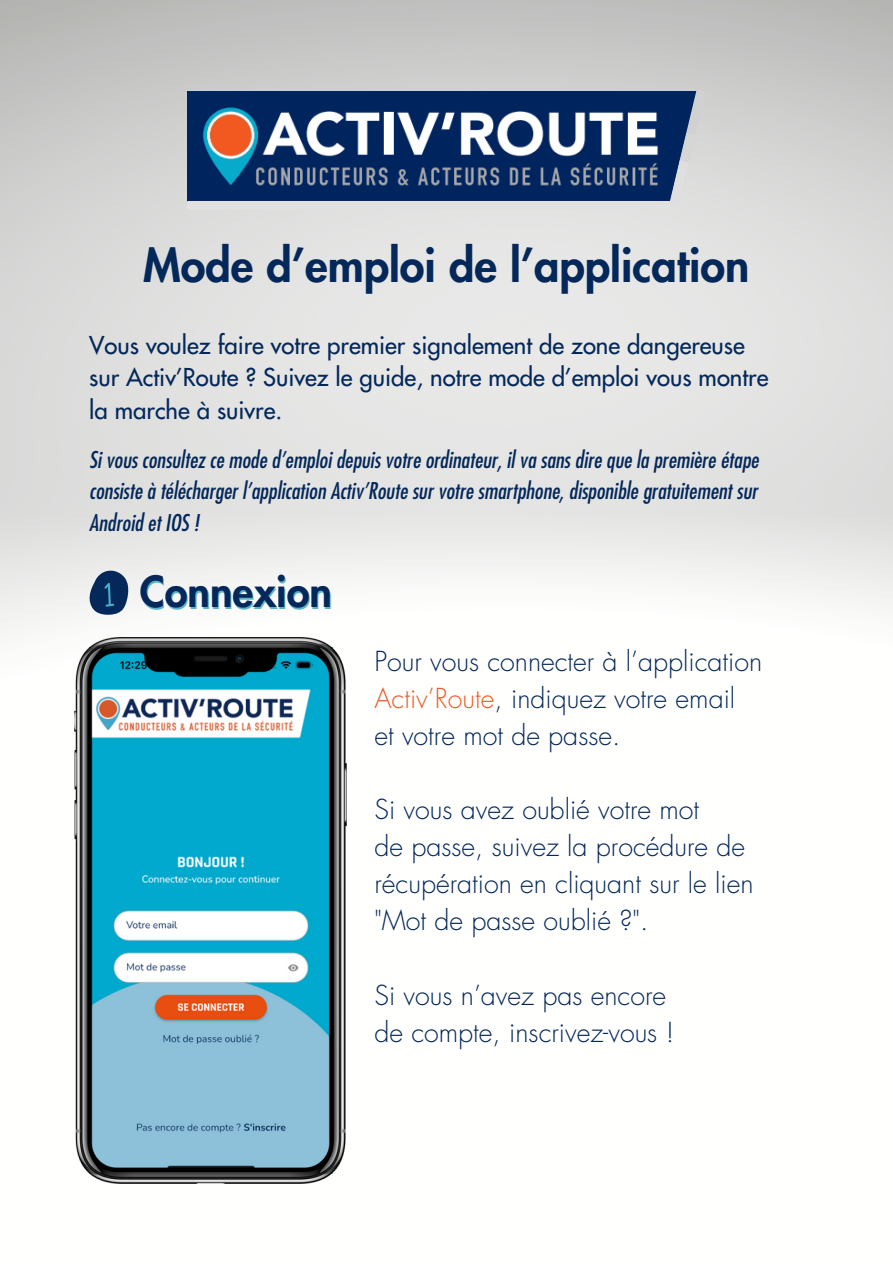
<style>
.page{position:relative;width:893px;height:1264px;background:#fff}
.page>*{position:absolute;margin:0;border:0;box-sizing:border-box;transform-origin:0 0}
.t1{font:800 45px "Futura Std";color:#042859}
.t2{font:800 41.55px "Futura Std";color:#042859}
.t3{font:300 26.85px/37px "Futura Std";color:#042859}
.t4{font:500 24px/32.5px "Futura Std";color:#042859}
.t5{font:italic condensed 22.5px/31.5px "Futura Std";color:#042859;text-align:justify}
.s1{color:#ec5c28}
</style>
<div class="page">
<img style="left:0;top:0;width:892px;height:1184px">
<svg style="left:89px;top:570px;width:40px;height:45px"></svg>
<img style="left:74px;top:637px;width:272px;height:546px">
<img style="left:187px;top:90px;width:476px;height:111px">
<div style="left:187px;top:201px;width:500px;height:9px;background:#e1e1e1"></div>
<svg style="left:663px;top:80px;width:48px;height:135px"></svg>
<h1 class="t1" style="left:143px;top:245px;width:607px">Mode d’emploi de l’application</h1>
<p class="t4" style="left:89px;top:329px;width:680px">Vous voulez faire votre premier signalement de zone dangereuse sur Activ’Route ? Suivez le guide, notre mode d’emploi vous montre la marche à suivre.</p>
<p class="t5" style="left:89px;top:444px;width:670px">Si vous consultez ce mode d’emploi depuis votre ordinateur, il va sans dire que la première étape consiste à télécharger l’application Activ’Route sur votre smartphone, disponible gratuitement sur Android et IOS !</p>
<h2 class="t2" style="left:140px;top:573px;width:193px">Connexion</h2>
<p class="t3" style="left:374px;top:643px;width:389px">Pour vous connecter à l’application<br><span class="s1">Activ’Route</span>, indiquez votre email<br>et votre mot de passe.</p>
<p class="t3" style="left:374px;top:791px;width:380px">Si vous avez oublié votre mot<br>de passe, suivez la procédure de récupération en cliquant sur le lien "Mot de passe oublié ?".</p>
<p class="t3" style="left:374px;top:977px;width:301px">Si vous n’avez pas encore de compte, inscrivez-vous !</p>
</div>
